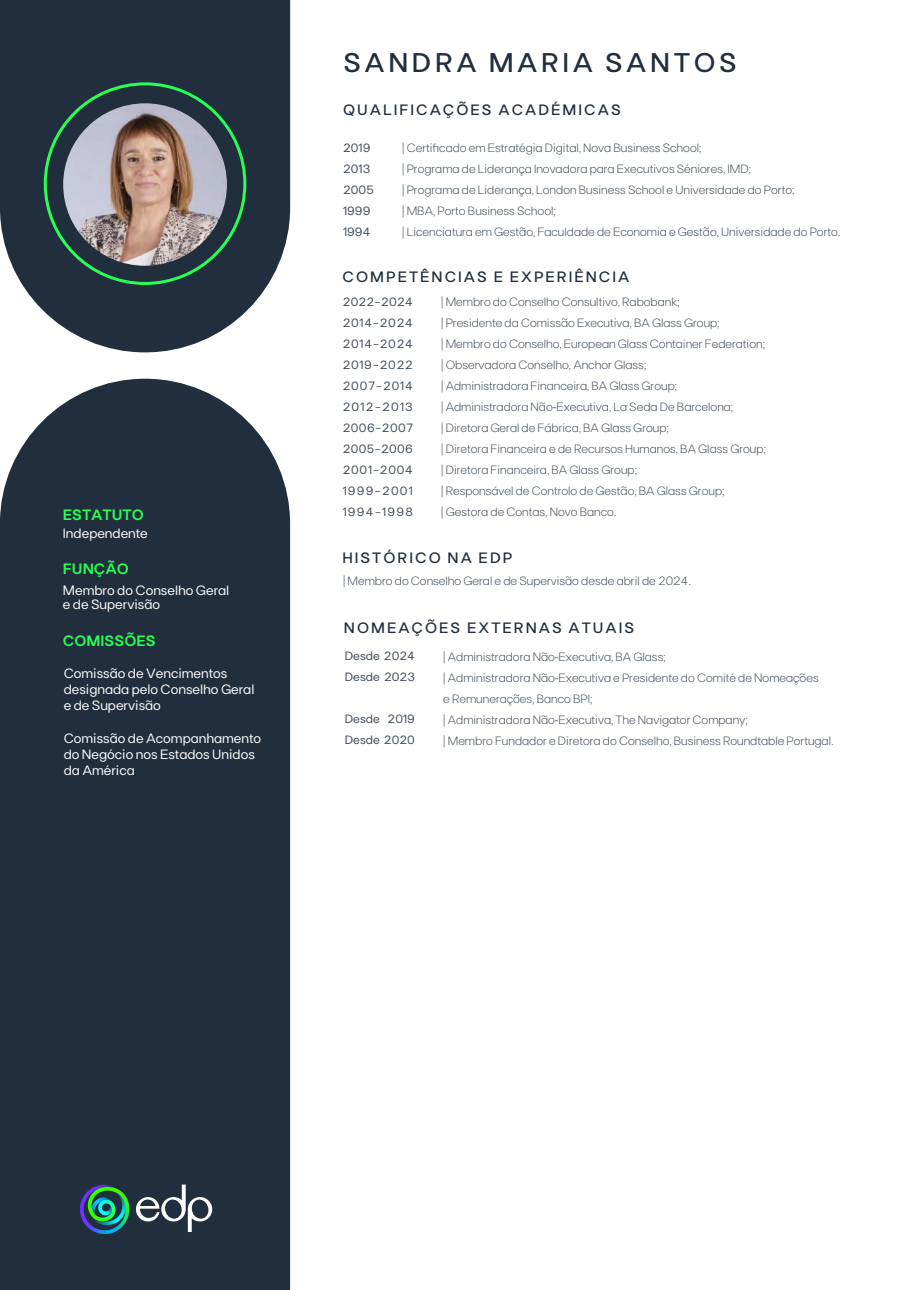
<style>
.page{position:relative;width:920px;height:1290px;background:#fff}
.page>*{position:absolute;margin:0;border:0;box-sizing:border-box;transform-origin:0 0}
.t1{font:500 27px "FT Base";letter-spacing:.135em;color:#212e3e}
.t2{font:500 15px "FT Base";letter-spacing:.135em;color:#212e3e}
.t3{font:600 15px "FT Base";letter-spacing:-.005em;color:#28ff52}
.t4{font:13.5px/16.2px "FT Base";color:#faf7f6}
.t5{font:300 12px/21px "FT Base";color:#424d5b}
.t6{font:12px/21px "FT Base";color:#424d5b}
.s1{font-family:"Myriad Pro";font-weight:400}
</style>
<div class="page">
<svg style="left:0;top:0;width:290px;height:352px;background:#3b4b55"></svg>
<div style="left:0;top:379px;width:290px;height:911px;background:#212e3e"></div>
<svg style="left:136px;top:1184px;width:76px;height:48px"></svg>
<svg style="left:80px;top:1184px;width:42px;height:37px;background:#2a7364"></svg>
<img style="left:63px;top:103px;width:164px;height:163px">
<p class="t3" style="left:63px;top:506px;width:82px">ESTATUTO</p>
<p class="t4" style="left:63px;top:525px;width:86px">Independente</p>
<p class="t3" style="left:63px;top:560px;width:68px">FUNÇÃO</p>
<p class="t4" style="left:63px;top:583px;width:168px;line-height:14.4px">Membro do Conselho Geral e de Supervisão</p>
<p class="t3" style="left:63px;top:632px;width:94px">COMISSÕES</p>
<p class="t4" style="left:64px;top:665px;width:192px">Comissão de Vencimentos designada pelo Conselho Geral e de Supervisão</p>
<p class="t4" style="left:64px;top:730px;width:199px">Comissão de Acompanhamento do Negócio nos Estados Unidos da América</p>
<h1 class="t1" style="left:343px;top:47px;width:395px">SANDRA MARIA SANTOS</h1>
<p class="t2" style="left:343px;top:101px;width:279px">QUALIFICAÇÕES ACADÉMICAS</p>
<p class="t6" style="left:343px;top:137px;width:32px">2019<br>2013<br>2005<br>1999<br>1994</p>
<p class="t5" style="left:402px;top:137px;width:440px">| Certificado em Estratégia Digital, Nova Business School;<br>| Programa de Liderança Inovadora para Executivos Séniores, IMD;<br>| Programa de Liderança, London Business School e Universidade do Porto;<br>| MBA, Porto Business School;<br>| Licenciatura em Gestão, Faculdade de Economia e Gestão, Universidade do Porto.</p>
<p class="t2" style="left:343px;top:268px;width:288px">COMPETÊNCIAS E EXPERIÊNCIA</p>
<p class="t6" style="left:343px;top:292px;width:72px;text-align:justify">2022-2024<br>2014-2024<br>2014-2024<br>2019-2022<br>2007-2014<br>2012-2013<br>2006-2007<br>2005-2006<br>2001-2004<br>1999-2001<br>1994-1998</p>
<p class="t5" style="left:441px;top:291px;width:326px">| Membro do Conselho Consultivo, Rabobank;<br>| Presidente da Comissão Executiva, BA Glass Group;<br>| Membro do Conselho, European Glass Container Federation; | Observadora Conselho, Anchor Glass;<br>| Administradora Financeira, BA Glass Group;<br>| Administradora Não<span class="s1">‐</span>Executiva, La Seda De Barcelona;<br>| Diretora Geral de Fábrica, BA Glass Group;<br>| Diretora Financeira e de Recursos Humanos, BA Glass Group; | Diretora Financeira, BA Glass Group;<br>| Responsável de Controlo de Gestão, BA Glass Group;<br>| Gestora de Contas, Novo Banco.</p>
<p class="t2" style="left:342px;top:549px;width:172px">HISTÓRICO NA EDP</p>
<p class="t5" style="left:343px;top:570px;width:350px">| Membro do Conselho Geral e de Supervisão desde abril de 2024.</p>
<p class="t2" style="left:344px;top:619px;width:292px">NOMEAÇÕES EXTERNAS ATUAIS</p>
<p class="t6" style="left:345px;top:646px;width:72px">Desde 2024<br>Desde 2023</p>
<p class="t6" style="left:345px;top:709px;width:72px">Desde 2019<br>Desde 2020</p>
<p class="t5" style="left:443px;top:646px;width:392px">| Administradora Não<span class="s1">‐</span>Executiva, BA Glass;<br>| Administradora Não<span class="s1">‐</span>Executiva e Presidente do Comité de Nomeações<br>e Remunerações, Banco BPI;<br>| Administradora Não<span class="s1">‐</span>Executiva, The Navigator Company;<br>| Membro Fundador e Diretora do Conselho, Business Roundtable Portugal.</p>
</div>
